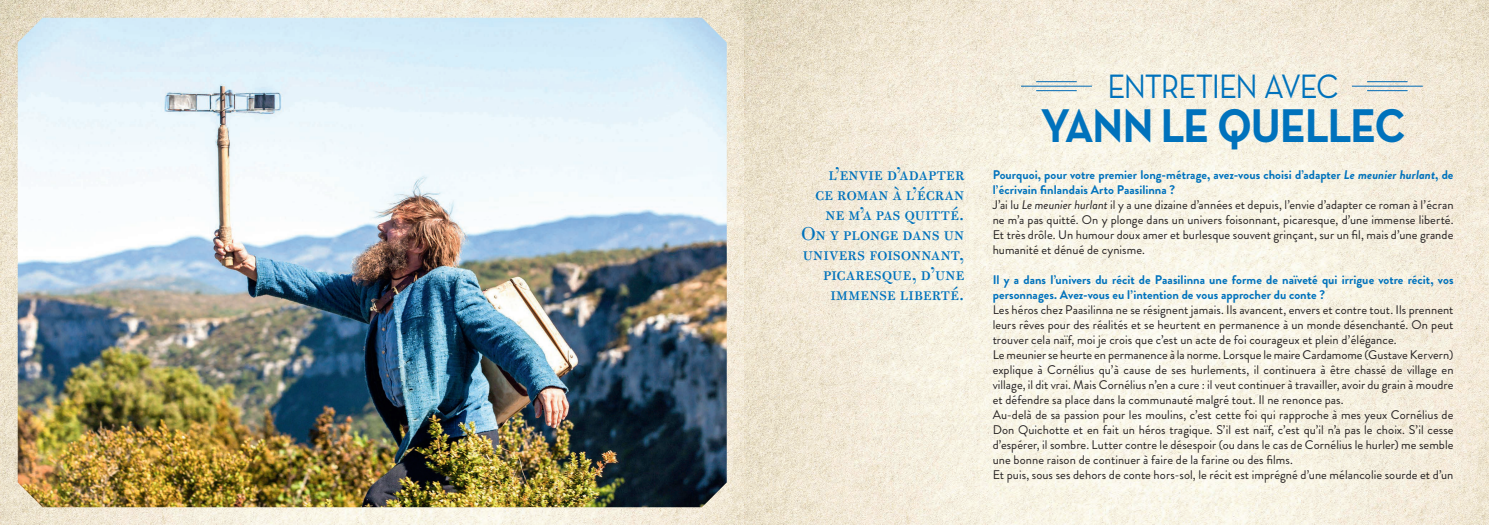
<style>
.page{position:relative;width:1489px;height:525px;background:#fff}
.page>*{position:absolute;margin:0;border:0;box-sizing:border-box;transform-origin:0 0}
.t1{font:48.12px "Neutra Text Bold Alt";letter-spacing:-.04em;color:#0072bc;scale:.91 1}
.t2{font:34.38px "Neutra Text Book Alt";letter-spacing:-.04em;color:#0072bc;scale:.91 1}
.t3{font:20px/20px "Bulmer MT Regular SC";letter-spacing:.01em;color:#0072bc;text-align:right}
.t4{font:12.5px/15px "Brandon Grotesque";letter-spacing:.005em;color:#231f20}
.t5{font:700 12.5px/15px "Brandon Grotesque";letter-spacing:.005em;color:#0072bc}
.s1{font-weight:700;color:#0072bc}
.s2{font-weight:700;font-style:italic;color:#0072bc}
.s3{font-style:italic}
</style>
<div class="page">
<img style="left:0;top:0;width:1488px;height:524px">
<hr style="left:1020px;top:86px;width:71px;height:1px;background:#016ab6">
<hr style="left:1036px;top:90px;width:40px;height:1px;background:#016ab6">
<hr style="left:1036px;top:81px;width:40px;height:1px;background:#016ab6">
<hr style="left:1351px;top:86px;width:71px;height:1px;background:#016ab6">
<hr style="left:1366px;top:90px;width:41px;height:1px;background:#016ab6">
<hr style="left:1366px;top:81px;width:41px;height:1px;background:#016ab6">
<img style="left:18px;top:18px;width:708px;height:489px">
<h3 class="t3" style="left:801px;top:164px;width:165px">l’envie d’adapter<br>ce roman à l’écran ne m’a pas quitté.<br>On y plonge dans un univers foisonnant, picaresque, d’une immense liberté.</h3>
<h2 class="t2" style="left:1107px;top:65px;width:256px">ENTRETIEN AVEC</h2>
<h1 class="t1" style="left:1040px;top:95px;width:403px">YANN LE QUELLEC</h1>
<p class="t4" style="left:992px;top:167px;width:462px"><span class="s1">Pourquoi, pour votre premier long-métrage, avez-vous choisi d’adapter</span> <span class="s2">Le meunier hurlant</span><span class="s1">, de l’écrivain finlandais Arto Paasilinna ?<br></span>J’ai lu <span class="s3">Le meunier hurlant</span> il y a une dizaine d’années et depuis, l’envie d’adapter ce roman à l’écran ne m’a pas quitté. On y plonge dans un univers foisonnant, picaresque, d’une immense liberté.<br>Et très drôle. Un humour doux amer et burlesque souvent grinçant, sur un fil, mais d’une grande humanité et dénué de cynisme.</p>
<p class="t5" style="left:992px;top:272px;width:462px">Il y a dans l’univers du récit de Paasilinna une forme de naïveté qui irrigue votre récit, vos personnages. Avez-vous eu l’intention de vous approcher du conte ?</p>
<p class="t4" style="left:992px;top:302px;width:462px">Les héros chez Paasilinna ne se résignent jamais. Ils avancent, envers et contre tout. Ils prennent leurs rêves pour des réalités et se heurtent en permanence à un monde désenchanté. On peut trouver cela naïf, moi je crois que c’est un acte de foi courageux et plein d’élégance.<br>Le meunier se heurte en permanence à la norme. Lorsque le maire Cardamome (Gustave Kervern) explique à Cornélius qu’à cause de ses hurlements, il continuera à être chassé de village en village, il dit vrai. Mais Cornélius n’en a cure : il veut continuer à travailler, avoir du grain à moudre et défendre sa place dans la communauté malgré tout. Il ne renonce pas.<br>Au-delà de sa passion pour les moulins, c’est cette foi qui rapproche à mes yeux Cornélius de Don Quichotte et en fait un héros tragique. S’il est naïf, c’est qu’il n’a pas le choix. S’il cesse d’espérer, il sombre. Lutter contre le désespoir (ou dans le cas de Cornélius le hurler) me semble une bonne raison de continuer à faire de la farine ou des films.<br>Et puis, sous ses dehors de conte hors-sol, le récit est imprégné d’une mélancolie sourde et d’un</p>
</div>
